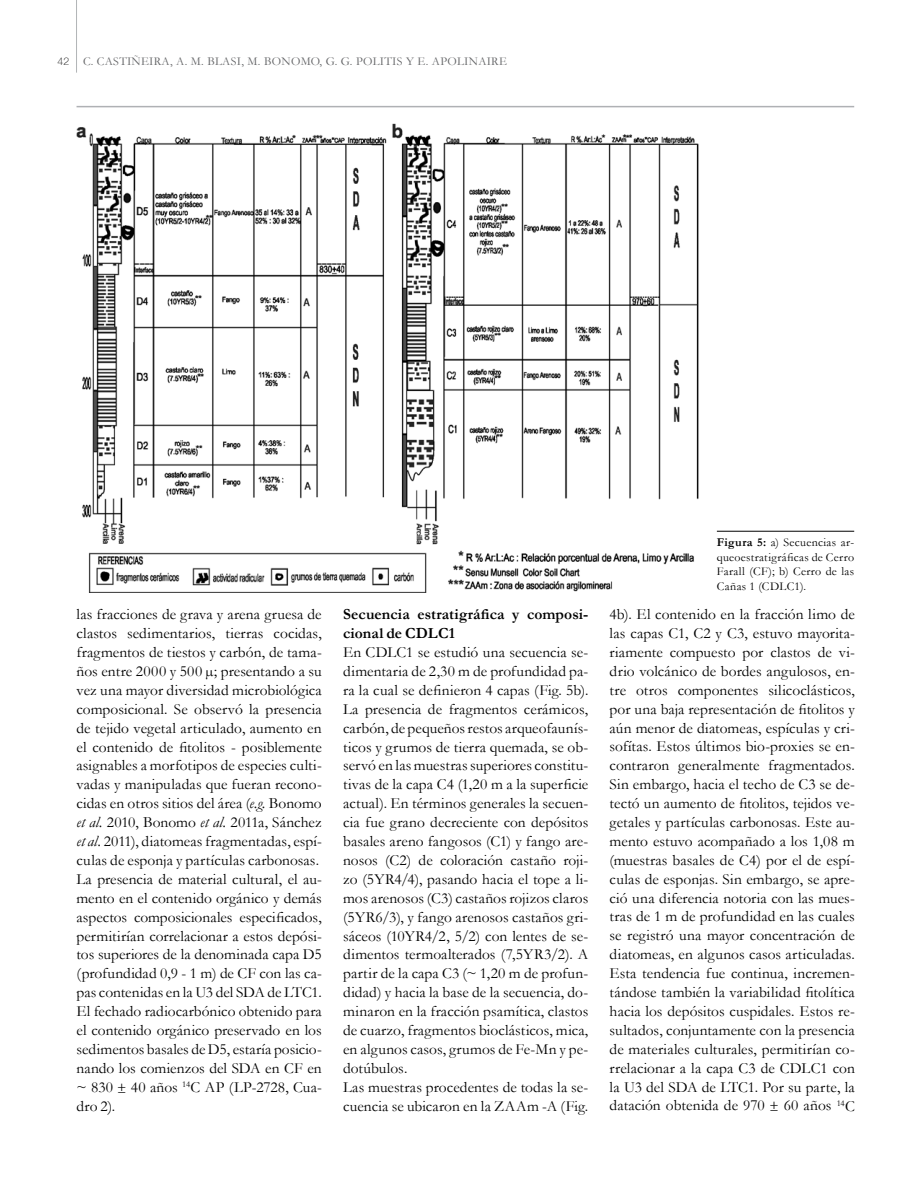
<style>
.page{position:relative;width:918px;height:1188px;background:#fff}
.page>*{position:absolute;margin:0;border:0;box-sizing:border-box;transform-origin:0 0}
.t1{font:15.45px/18.9px "Garamond";letter-spacing:.005em;color:#000}
.t2{font:700 15.45px/18.9px "Garamond";letter-spacing:.005em;color:#000}
.t3{font:12px/14.4px "Garamond";letter-spacing:.03em;color:#000;text-align:justify}
.t4{font:12px "Garamond";letter-spacing:.025em;color:#636466}
.s1{font-family:"Helvetica Neue";font-weight:100;font-size:10.5px;color:#000}
.s2{font-style:italic}
.s3{font-family:"The Sans Extra Light Caps"}
.s4{font-weight:700}
</style>
<div class="page">
<hr style="left:76px;top:0;width:1px;height:73px;background:#b1b4b6">
<img style="left:77px;top:123px;width:642px;height:469px">
<hr style="left:717px;top:531px;width:137px;height:1px;background:#000">
<hr style="left:77px;top:106px;width:777px;height:1px;background:#afb1b4">
<p class="t4" style="left:58px;top:53px;width:451px"><span class="s1">42</span> C. CASTIÑEIRA, A. M. BLASI, M. BONOMO, G. G. POLITIS y E. APOLINAIRE</p>
<p class="t1" style="left:77px;top:605px;width:247px">las fracciones de grava y arena gruesa de clastos sedimentarios, tierras cocidas, fragmentos de tiestos y carbón, de tama&shy;ños entre 2000 y 500 µ; presentando a su vez una mayor diversidad microbiológica composicional. Se observó la presencia de tejido vegetal articulado, aumento en el contenido de fitolitos - posiblemente asignables a morfotipos de especies culti&shy;vadas y manipuladas que fueran recono&shy;cidas en otros sitios del área (<span class="s2">e.g.</span> Bonomo <span class="s2">et al.</span> 2010, Bonomo <span class="s2">et al.</span> 2011a, Sánchez <span class="s2">et al.</span> 2011), diatomeas fragmentadas, espí&shy;culas de esponja y partículas carbonosas.<br>La presencia de material cultural, el au&shy;mento en el contenido orgánico y demás aspectos composicionales especificados, permitirían correlacionar a estos depósi&shy;tos superiores de la denominada capa D5 (profundidad 0,9 - 1 m) de CF con las ca&shy;pas contenidas en la U3 del SDA de LTC1.<br>El fechado radiocarbónico obtenido para el contenido orgánico preservado en los sedimentos basales de D5, estaría posicio&shy;nando los comienzos del SDA en CF en ~ 830 <span class="s3">±</span> 40 años <sup>14</sup>C AP (LP-2728, Cua&shy;dro 2).</p>
<p class="t2" style="left:343px;top:605px;width:247px">Secuencia estratigráfica y composi&shy;cional de CDLC1</p>
<p class="t1" style="left:343px;top:642px;width:247px">En CDLC1 se estudió una secuencia se&shy;dimentaria de 2,30 m de profundidad pa&shy;ra la cual se definieron 4 capas (Fig. 5b).<br>La presencia de fragmentos cerámicos, carbón, de pequeños restos arqueofaunís&shy;ticos y grumos de tierra quemada, se ob&shy;servó en las muestras superiores constitu&shy;tivas de la capa C4 (1,20 m a la superficie actual). En términos generales la secuen&shy;cia fue grano decreciente con depósitos basales areno fangosos (C1) y fango are&shy;nosos (C2) de coloración castaño roji&shy;zo (5YR4/4), pasando hacia el tope a li&shy;mos arenosos (C3) castaños rojizos claros (5YR6/3), y fango arenosos castaños gri&shy;sáceos (10YR4/2, 5/2) con lentes de se&shy;dimentos termoalterados (7,5YR3/2). A partir de la capa C3 (~ 1,20 m de profun&shy;didad) y hacia la base de la secuencia, do&shy;minaron en la fracción psamítica, clastos de cuarzo, fragmentos bioclásticos, mica, en algunos casos, grumos de Fe-Mn y pe&shy;dotúbulos.<br>Las muestras procedentes de todas la se&shy;cuencia se ubicaron en la ZAAm -A (Fig.</p>
<p class="t3" style="left:717px;top:535px;width:139px"><span class="s4">Figura 5:</span> a) Secuencias ar&shy;queoestratigráficas de Cerro Farall (CF); b) Cerro de las Cañas 1 (CDLC1).</p>
<p class="t1" style="left:610px;top:604px;width:247px;text-align:justify">4b). El contenido en la fracción limo de las capas C1, C2 y C3, estuvo mayorita&shy;riamente compuesto por clastos de vi&shy;drio volcánico de bordes angulosos, en&shy;tre otros componentes silicoclásticos, por una baja representación de fitolitos y aún menor de diatomeas, espículas y cri&shy;sofítas. Estos últimos bio-proxies se en&shy;contraron generalmente fragmentados.<br>Sin embargo, hacia el techo de C3 se de&shy;tectó un aumento de fitolitos, tejidos ve&shy;getales y partículas carbonosas. Este au&shy;mento estuvo acompañado a los 1,08 m (muestras basales de C4) por el de espí&shy;culas de esponjas. Sin embargo, se apre&shy;ció una diferencia notoria con las mues&shy;tras de 1 m de profundidad en las cuales se registró una mayor concentración de diatomeas, en algunos casos articuladas.<br>Esta tendencia fue continua, incremen&shy;tándose también la variabilidad fitolítica hacia los depósitos cuspidales. Estos re&shy;sultados, conjuntamente con la presencia de materiales culturales, permitirían co&shy;rrelacionar a la capa C3 de CDLC1 con la U3 del SDA de LTC1. Por su parte, la datación obtenida de 970 <span class="s3">±</span> 60 años <sup>14</sup>C</p>
</div>
